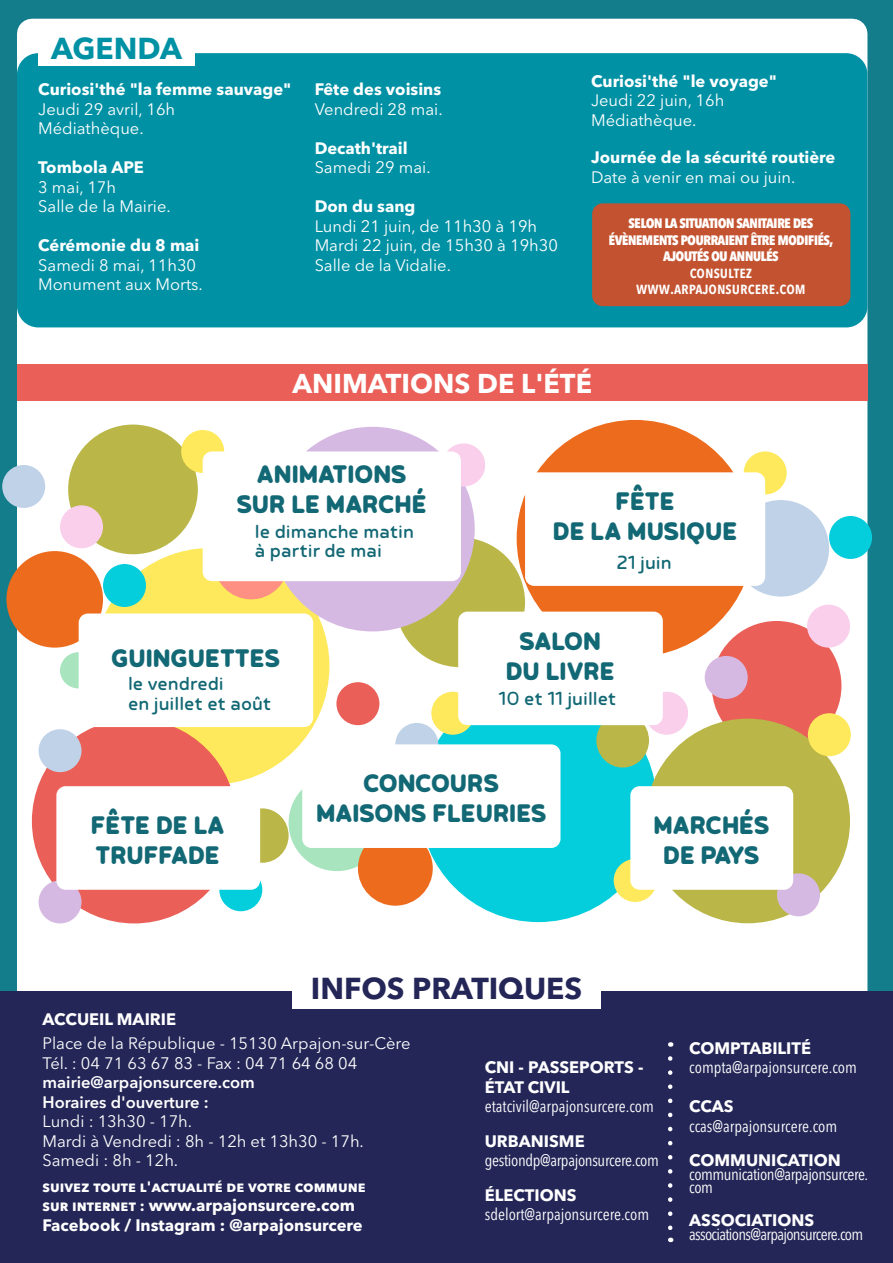
<style>
.page{position:relative;width:893px;height:1263px;background:#137d8b}
.page>*{position:absolute;margin:0;border:0;box-sizing:border-box;transform-origin:0 0}
.t1{font:900 30px/30px "Betm Rounded";color:#126874;text-align:center}
.t2{font:700 30px "Avenir Next LT Pro";color:#242657}
.t3{font:700 30px "Avenir Next LT Pro";color:#0091a4}
.t4{font:700 27px "Avenir Next LT Pro";color:#fff}
.t5{font:22.5px/19.5px "Betm Rounded";color:#126874}
.t6{font:16.5px/19.5px "Avenir Next LT Pro";color:#fff}
.t7{font:700 16.5px/19.5px "Avenir Next LT Pro";color:#fff}
.t8{font:condensed 16.5px "Avenir Next LT Pro";letter-spacing:-.005em;color:#fff}
.t9{font:700 condensed 16.5px/16.5px "Avenir Next LT Pro";letter-spacing:-.05em;color:#fff;text-align:center}
.t10{font:600 16.5px/19.5px "Avenir Next LT Pro";color:#fff}
.t11{font:condensed 16.5px/13.5px "Avenir Next LT Pro";letter-spacing:-.025em;color:#fff}
.t12{font:condensed 16.5px "Avenir Next LT Pro";letter-spacing:-.04em;color:#fff}
.t13{font:600 condensed 16.5px/16.5px "Avenir Next LT Pro";color:#fff;text-align:center}
.t14{font:700 15px "Avenir Next LT Pro";color:#fff}
.s1{font-size:15px}
</style>
<div class="page">
<div style="left:32px;top:34px;width:820px;height:1197px;background:#fff"></div>
<div style="left:17px;top:19px;width:850px;height:1227px;border:30px solid #fff"></div>
<div style="left:463px;top:991px;width:430px;height:272px;background:#242657"></div>
<svg style="left:861px;top:316px;width:4px;height:104px"></svg>
<svg style="left:668px;top:1058px;width:4px;height:184px"></svg>
<div style="left:17px;top:53px;width:850px;height:274px;background:#0091a4;border-radius:21px"></div>
<div style="left:38px;top:30px;width:156px;height:36px;background:#fff"></div>
<div style="left:592px;top:203px;width:258px;height:103px;background:#c35330;border-radius:11px"></div>
<div style="left:17px;top:364px;width:850px;height:37px;background:#ea5f58"></div>
<div style="left:0;top:991px;width:85px;height:272px;background:#242657"></div>
<div style="left:21px;top:991px;width:447px;height:272px;background:#242657"></div>
<div style="left:292px;top:966px;width:309px;height:43px;background:#fff"></div>
<div style="left:68px;top:425px;width:130px;height:129px;background:#bab748;border-radius:50%"></div>
<div style="left:93px;top:548px;width:236px;height:237px;background:#fde95b;border-radius:50%"></div>
<div style="left:214px;top:524px;width:75px;height:75px;background:#fe9083;border-radius:50%"></div>
<div style="left:6px;top:551px;width:97px;height:97px;background:#ed6b1d;border-radius:50%"></div>
<div style="left:2px;top:465px;width:43px;height:43px;background:#c0d2e8;border-radius:50%"></div>
<div style="left:395px;top:537px;width:130px;height:130px;background:#bab748;border-radius:50%"></div>
<div style="left:420px;top:685px;width:237px;height:237px;background:#04cedc;border-radius:50%"></div>
<div style="left:289px;top:774px;width:96px;height:97px;background:#a8e4be;border-radius:50%"></div>
<div style="left:336px;top:682px;width:43px;height:43px;background:#ea5f58;border-radius:50%"></div>
<div style="left:712px;top:621px;width:129px;height:130px;background:#ea5f58;border-radius:50%"></div>
<div style="left:517px;top:420px;width:236px;height:237px;background:#ed6b1d;border-radius:50%"></div>
<div style="left:358px;top:831px;width:75px;height:75px;background:#ed6b1d;border-radius:50%"></div>
<div style="left:733px;top:500px;width:96px;height:97px;background:#c0d2e8;border-radius:50%"></div>
<div style="left:807px;top:605px;width:43px;height:43px;background:#facfeb;border-radius:50%"></div>
<div style="left:270px;top:427px;width:205px;height:204px;background:#d6b9e2;border-radius:50%"></div>
<div style="left:32px;top:719px;width:205px;height:204px;background:#ea5f58;border-radius:50%"></div>
<div style="left:645px;top:719px;width:205px;height:204px;background:#bab748;border-radius:50%"></div>
<div style="left:705px;top:656px;width:43px;height:43px;background:#d6b9e2;border-radius:50%"></div>
<div style="left:39px;top:729px;width:43px;height:43px;background:#c0d2e8;border-radius:50%"></div>
<div style="left:395px;top:723px;width:43px;height:43px;background:#c0d2e8;border-radius:50%"></div>
<div style="left:829px;top:516px;width:43px;height:43px;background:#04cedc;border-radius:50%"></div>
<div style="left:777px;top:873px;width:43px;height:43px;background:#d6b9e2;border-radius:50%"></div>
<div style="left:103px;top:564px;width:43px;height:43px;background:#04cedc;border-radius:50%"></div>
<div style="left:60px;top:505px;width:43px;height:43px;background:#facfeb;border-radius:50%"></div>
<div style="left:236px;top:808px;width:53px;height:55px;background:#bab748;border-radius:50%"></div>
<div style="left:596px;top:713px;width:53px;height:54px;background:#bab748;border-radius:50%"></div>
<div style="left:442px;top:443px;width:43px;height:43px;background:#facfeb;border-radius:50%"></div>
<div style="left:39px;top:880px;width:43px;height:43px;background:#d6b9e2;border-radius:50%"></div>
<div style="left:60px;top:652px;width:37px;height:36px;background:#a8e4be;border-radius:50%"></div>
<div style="left:219px;top:868px;width:43px;height:43px;background:#04cedc;border-radius:50%"></div>
<div style="left:302px;top:744px;width:258px;height:104px;background:#fff;border-radius:9px"></div>
<div style="left:79px;top:613px;width:234px;height:114px;background:#fff;border-radius:9px"></div>
<div style="left:645px;top:692px;width:43px;height:43px;background:#facfeb;border-radius:50%"></div>
<div style="left:181px;top:430px;width:43px;height:43px;background:#fde95b;border-radius:50%"></div>
<div style="left:203px;top:451px;width:258px;height:130px;background:#fff;border-radius:9px"></div>
<div style="left:431px;top:692px;width:43px;height:43px;background:#fde95b;border-radius:50%"></div>
<div style="left:458px;top:612px;width:205px;height:113px;background:#fff;border-radius:9px"></div>
<div style="left:744px;top:451px;width:43px;height:43px;background:#fde95b;border-radius:50%"></div>
<div style="left:525px;top:472px;width:240px;height:114px;background:#fff;border-radius:9px"></div>
<div style="left:614px;top:859px;width:43px;height:43px;background:#fde95b;border-radius:50%"></div>
<div style="left:630px;top:786px;width:163px;height:104px;background:#fff;border-radius:9px"></div>
<div style="left:808px;top:713px;width:43px;height:43px;background:#fde95b;border-radius:50%"></div>
<div style="left:56px;top:786px;width:204px;height:104px;background:#fff;border-radius:9px"></div>
<h1 class="t3" style="left:51px;top:30px;width:132px">AGENDA</h1>
<p class="t7" style="left:38px;top:79px;width:255px">Curiosi'thé "la femme sauvage"</p>
<p class="t6" style="left:38px;top:99px;width:138px">Jeudi 29 avril, 16h<br>Médiathèque.</p>
<p class="t7" style="left:38px;top:157px;width:107px">Tombola APE</p>
<p class="t6" style="left:38px;top:177px;width:134px">3 mai, 17h<br>Salle de la Mairie.</p>
<p class="t7" style="left:38px;top:235px;width:163px">Cérémonie du 8 mai</p>
<p class="t6" style="left:38px;top:255px;width:166px">Samedi 8 mai, 11h30<br>Monument aux Morts.</p>
<p class="t7" style="left:315px;top:79px;width:128px">Fête des voisins</p>
<p class="t6" style="left:315px;top:99px;width:130px">Vendredi 28 mai.</p>
<p class="t7" style="left:315px;top:138px;width:94px">Decath'trail</p>
<p class="t6" style="left:315px;top:158px;width:117px">Samedi 29 mai.</p>
<p class="t7" style="left:315px;top:196px;width:102px">Don du sang</p>
<p class="t6" style="left:315px;top:216px;width:245px">Lundi 21 juin, de 11h30 à 19h<br>Mardi 22 juin, de 15h30 à 19h30<br>Salle de la Vidalie.</p>
<p class="t7" style="left:591px;top:71px;width:187px">Curiosi'thé "le voyage"</p>
<p class="t6" style="left:591px;top:91px;width:135px">Jeudi 22 juin, 16h<br>Médiathèque.</p>
<p class="t7" style="left:591px;top:148px;width:246px">Journée de la sécurité routière</p>
<p class="t6" style="left:591px;top:167px;width:206px">Date à venir en mai ou juin.</p>
<p class="t9" style="left:609px;top:214px;width:227px">SELON LA SITUATION SANITAIRE DES<br>ÉVÈNEMENTS POURRAIENT ÊTRE MODIFIÉS,<br>AJOUTÉS OU ANNULÉS</p>
<p class="t13" style="left:636px;top:263px;width:171px">consultez www.arpajonsurcere.com</p>
<h2 class="t4" style="left:292px;top:367px;width:301px">ANIMATIONS DE L'ÉTÉ</h2>
<h1 class="t1" style="left:237px;top:457px;width:192px">ANIMATIONS<br>SUR LE MARCHÉ</h1>
<h3 class="t5" style="left:255px;top:521px;width:161px">le dimanche matin à partir de mai</h3>
<h1 class="t1" style="left:111px;top:641px;width:170px">GUINGUETTES</h1>
<h3 class="t5" style="left:128px;top:673px;width:145px">le vendredi<br>en juillet et août</h3>
<h1 class="t1" style="left:553px;top:484px;width:186px">FÊTE<br>DE LA MUSIQUE</h1>
<h3 class="t5" style="left:617px;top:552px;width:57px">21 juin</h3>
<h1 class="t1" style="left:506px;top:624px;width:110px">SALON<br>DU LIVRE</h1>
<h3 class="t5" style="left:499px;top:687px;width:119px">10 et 11 juillet</h3>
<h1 class="t1" style="left:91px;top:808px;width:135px;text-align:left">FÊTE DE LA<br>TRUFFADE</h1>
<h1 class="t1" style="left:316px;top:766px;width:232px">CONCOURS<br>MAISONS FLEURIES</h1>
<h1 class="t2" style="left:311px;top:970px;width:273px">INFOS PRATIQUES</h1>
<h1 class="t1" style="left:653px;top:808px;width:117px">MARCHÉS<br>DE PAYS</h1>
<p class="t7" style="left:43px;top:1009px;width:135px">ACCUEIL MAIRIE</p>
<p class="t6" style="left:43px;top:1033px;width:370px">Place de la République - 15130 Arpajon-sur-Cère<br>Tél. : 04 71 63 67 83 - Fax : 04 71 64 68 04</p>
<p class="t10" style="left:43px;top:1072px;width:214px">mairie@arpajonsurcere.com<br>Horaires d'ouverture :</p>
<p class="t6" style="left:43px;top:1111px;width:323px">Lundi : 13h30 - 17h.<br>Mardi à Vendredi : 8h - 12h et 13h30 - 17h.<br>Samedi : 8h - 12h.</p>
<p class="t14" style="left:43px;top:1177px;width:325px">Suivez toute l'actualité de votre commune</p>
<p class="t7" style="left:43px;top:1195px;width:322px"><span class="s1">sur internet :</span> www.arpajonsurcere.com<br>Facebook / Instagram : @arpajonsurcere</p>
<p class="t7" style="left:485px;top:1057px;width:160px">CNI - PASSEPORTS -<br>ÉTAT CIVIL</p>
<p class="t8" style="left:485px;top:1096px;width:171px">etatcivil@arpajonsurcere.com</p>
<p class="t7" style="left:485px;top:1131px;width:101px">URBANISME</p>
<p class="t8" style="left:485px;top:1150px;width:176px">gestiondp@arpajonsurcere.com</p>
<p class="t7" style="left:485px;top:1185px;width:93px">ÉLECTIONS</p>
<p class="t8" style="left:485px;top:1204px;width:166px">sdelort@arpajonsurcere.com</p>
<p class="t7" style="left:689px;top:1038px;width:123px">COMPTABILITÉ</p>
<p class="t8" style="left:689px;top:1057px;width:169px">compta@arpajonsurcere.com</p>
<p class="t7" style="left:689px;top:1096px;width:46px">CCAS</p>
<p class="t8" style="left:689px;top:1116px;width:149px">ccas@arpajonsurcere.com</p>
<p class="t7" style="left:689px;top:1150px;width:153px">COMMUNICATION</p>
<p class="t11" style="left:689px;top:1167px;width:180px">communication@arpajonsurcere. com</p>
<p class="t7" style="left:689px;top:1210px;width:127px">ASSOCIATIONS</p>
<p class="t12" style="left:689px;top:1224px;width:176px">associations@arpajonsurcere.com</p>
</div>
